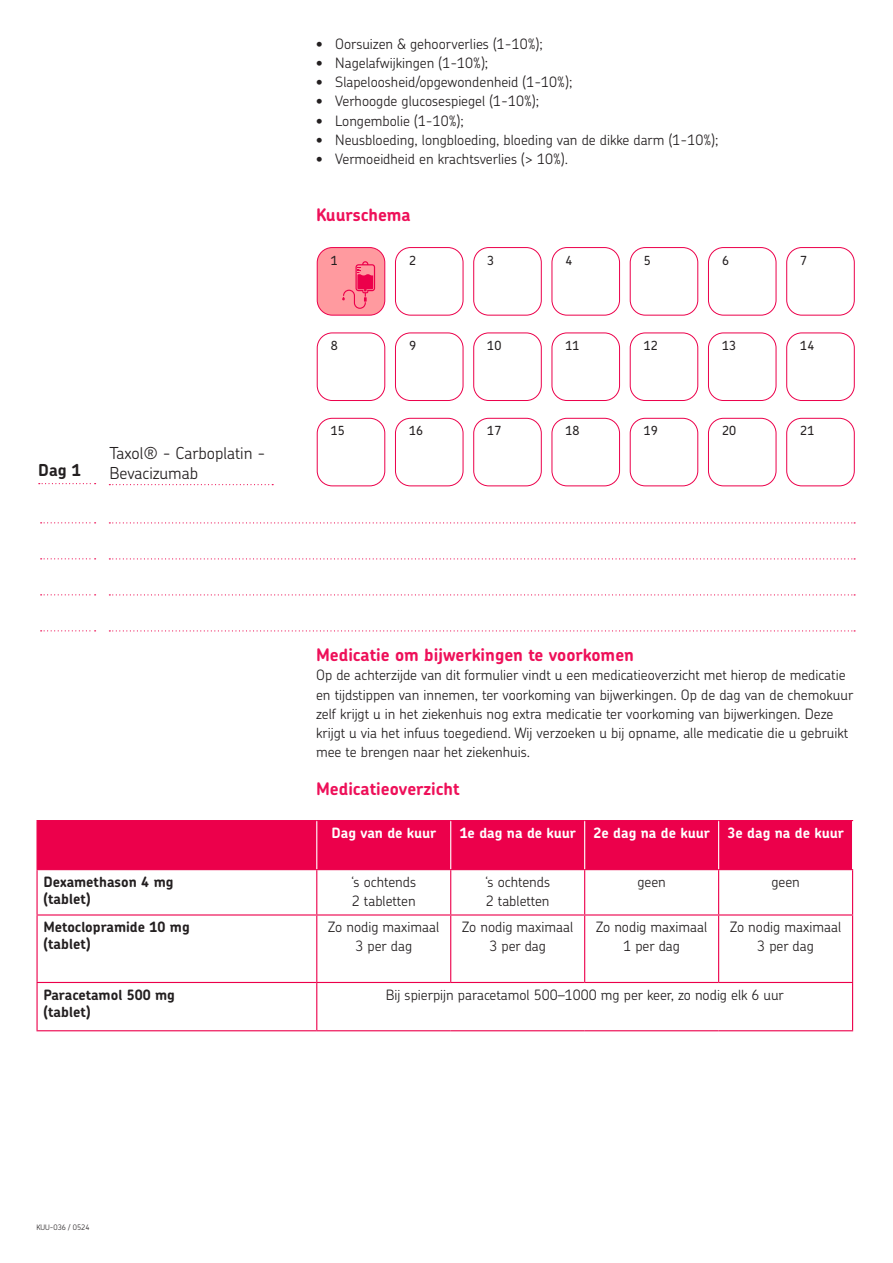
<style>
.page{position:relative;width:893px;height:1263px;background:#fff}
.page>*{position:absolute;margin:0;border:0;box-sizing:border-box;transform-origin:0 0}
.Kop{font:700 17.25px "Chevin Pro";color:#ee1059}
.t1{font:300 16.5px/19.8px "Chevin Pro";color:#231f20}
.t2{font:700 16.5px "Chevin Pro";color:#231f20}
.brood{font:300 14.25px/19.2px "Chevin Pro";color:#231f20}
.t3{font:700 14.25px "Chevin Pro";color:#231f20}
.t4{font:700 14.25px "Chevin Pro";color:#fff}
.t5{font:500 12.6px "Chevin Pro";color:#231f20}
.t6{font:300 7.5px "Chevin Pro";color:#231f20}
</style>
<div class="page">
<div style="left:38px;top:821px;width:814px;height:48px;background:#ec004b"></div>
<hr style="left:36px;top:820px;width:281px;height:1px;background:#ec004b">
<hr style="left:36px;top:821px;width:2px;height:48px;background:#ec004b">
<hr style="left:317px;top:820px;width:134px;height:1px;background:#ec004b">
<hr style="left:451px;top:820px;width:134px;height:1px;background:#ec004b">
<hr style="left:585px;top:820px;width:134px;height:1px;background:#ec004b">
<hr style="left:719px;top:820px;width:134px;height:1px;background:#ec004b">
<hr style="left:36px;top:869px;width:281px;height:1px;background:#ec004b">
<hr style="left:36px;top:870px;width:2px;height:44px;background:#ec004b">
<hr style="left:317px;top:869px;width:134px;height:1px;background:#ec004b">
<hr style="left:316px;top:870px;width:1px;height:44px;background:#ec004b">
<hr style="left:451px;top:869px;width:134px;height:1px;background:#ec004b">
<hr style="left:450px;top:870px;width:1px;height:44px;background:#ec004b">
<hr style="left:585px;top:869px;width:134px;height:1px;background:#ec004b">
<hr style="left:584px;top:870px;width:1px;height:44px;background:#ec004b">
<hr style="left:719px;top:869px;width:134px;height:1px;background:#ec004b">
<hr style="left:718px;top:870px;width:1px;height:44px;background:#ec004b">
<hr style="left:852px;top:870px;width:1px;height:44px;background:#ec004b">
<hr style="left:36px;top:914px;width:281px;height:1px;background:#ec004b">
<hr style="left:36px;top:915px;width:2px;height:67px;background:#ec004b">
<hr style="left:317px;top:914px;width:134px;height:1px;background:#ec004b">
<hr style="left:316px;top:915px;width:1px;height:67px;background:#ec004b">
<hr style="left:451px;top:914px;width:134px;height:1px;background:#ec004b">
<hr style="left:450px;top:915px;width:1px;height:67px;background:#ec004b">
<hr style="left:585px;top:914px;width:134px;height:1px;background:#ec004b">
<hr style="left:584px;top:915px;width:1px;height:67px;background:#ec004b">
<hr style="left:719px;top:914px;width:134px;height:1px;background:#ec004b">
<hr style="left:718px;top:915px;width:1px;height:67px;background:#ec004b">
<hr style="left:852px;top:915px;width:1px;height:67px;background:#ec004b">
<hr style="left:36px;top:982px;width:281px;height:1px;background:#ec004b">
<hr style="left:36px;top:983px;width:2px;height:47px;background:#ec004b">
<hr style="left:317px;top:982px;width:134px;height:1px;background:#ec004b">
<hr style="left:316px;top:983px;width:1px;height:47px;background:#ec004b">
<hr style="left:451px;top:982px;width:134px;height:1px;background:#ec004b">
<hr style="left:585px;top:982px;width:134px;height:1px;background:#ec004b">
<hr style="left:719px;top:982px;width:134px;height:1px;background:#ec004b">
<hr style="left:852px;top:983px;width:1px;height:47px;background:#ec004b">
<hr style="left:36px;top:1030px;width:281px;height:1px;background:#ec004b">
<hr style="left:317px;top:1030px;width:134px;height:1px;background:#ec004b">
<hr style="left:451px;top:1030px;width:134px;height:1px;background:#ec004b">
<hr style="left:585px;top:1030px;width:134px;height:1px;background:#ec004b">
<hr style="left:719px;top:1030px;width:134px;height:1px;background:#ec004b">
<hr style="left:316px;top:821px;width:1px;height:48px;background:#fff">
<hr style="left:450px;top:821px;width:1px;height:48px;background:#fff">
<hr style="left:584px;top:821px;width:1px;height:48px;background:#fff">
<hr style="left:718px;top:821px;width:1px;height:48px;background:#fff">
<div style="left:317px;top:248px;width:68px;height:67px;background:#ff9a9f;border-radius:15px"></div>
<div style="left:317px;top:247px;width:68px;height:69px;border:1px solid #ec004b;border-radius:15px"></div>
<div style="left:395px;top:247px;width:68px;height:69px;border:1px solid #ec004b;border-radius:15px"></div>
<div style="left:473px;top:247px;width:69px;height:69px;border:1px solid #ec004b;border-radius:15px"></div>
<div style="left:551px;top:247px;width:69px;height:69px;border:1px solid #ec004b;border-radius:15px"></div>
<div style="left:630px;top:247px;width:68px;height:69px;border:1px solid #ec004b;border-radius:15px"></div>
<div style="left:708px;top:247px;width:68px;height:69px;border:1px solid #ec004b;border-radius:15px"></div>
<div style="left:786px;top:247px;width:69px;height:69px;border:1px solid #ec004b;border-radius:15px"></div>
<div style="left:317px;top:332px;width:68px;height:69px;border:1px solid #ec004b;border-radius:15px"></div>
<div style="left:395px;top:332px;width:68px;height:69px;border:1px solid #ec004b;border-radius:15px"></div>
<div style="left:473px;top:332px;width:69px;height:69px;border:1px solid #ec004b;border-radius:15px"></div>
<div style="left:551px;top:332px;width:69px;height:69px;border:1px solid #ec004b;border-radius:15px"></div>
<div style="left:630px;top:332px;width:68px;height:69px;border:1px solid #ec004b;border-radius:15px"></div>
<div style="left:708px;top:332px;width:68px;height:69px;border:1px solid #ec004b;border-radius:15px"></div>
<div style="left:786px;top:332px;width:69px;height:69px;border:1px solid #ec004b;border-radius:15px"></div>
<div style="left:317px;top:418px;width:68px;height:68px;border:1px solid #ec004b;border-radius:15px"></div>
<div style="left:395px;top:418px;width:68px;height:68px;border:1px solid #ec004b;border-radius:15px"></div>
<div style="left:473px;top:418px;width:69px;height:68px;border:1px solid #ec004b;border-radius:15px"></div>
<div style="left:551px;top:418px;width:69px;height:68px;border:1px solid #ec004b;border-radius:15px"></div>
<div style="left:630px;top:418px;width:68px;height:68px;border:1px solid #ec004b;border-radius:15px"></div>
<div style="left:708px;top:418px;width:68px;height:68px;border:1px solid #ec004b;border-radius:15px"></div>
<div style="left:786px;top:418px;width:69px;height:68px;border:1px solid #ec004b;border-radius:15px"></div>
<svg style="left:342px;top:261px;width:33px;height:48px"></svg>
<svg style="left:39px;top:483px;width:57px;height:1px"></svg>
<svg style="left:109px;top:484px;width:164px;height:1px"></svg>
<svg style="left:109px;top:522px;width:746px;height:1px"></svg>
<svg style="left:109px;top:558px;width:746px;height:1px"></svg>
<svg style="left:109px;top:594px;width:746px;height:1px"></svg>
<svg style="left:109px;top:630px;width:746px;height:1px"></svg>
<svg style="left:41px;top:522px;width:55px;height:1px"></svg>
<svg style="left:41px;top:558px;width:55px;height:1px"></svg>
<svg style="left:41px;top:594px;width:55px;height:1px"></svg>
<svg style="left:41px;top:630px;width:55px;height:1px"></svg>
<p class="t2" style="left:38px;top:459px;width:44px">Dag 1</p>
<p class="t1" style="left:109px;top:443px;width:157px">Taxol® - Carboplatin -<br>Bevacizumab</p>
<p class="brood" style="left:316px;top:34px;width:228px">• Oorsuizen &amp; gehoorverlies (1-10%);</p>
<p class="brood" style="left:316px;top:53px;width:174px">• Nagelafwijkingen (1-10%);</p>
<p class="brood" style="left:316px;top:72px;width:258px">• Slapeloosheid/opgewondenheid (1-10%);</p>
<p class="brood" style="left:316px;top:91px;width:225px">• Verhoogde glucosespiegel (1-10%);</p>
<p class="brood" style="left:316px;top:110px;width:149px">• Longembolie (1-10%);</p>
<p class="brood" style="left:316px;top:129px;width:404px">• Neusbloeding, longbloeding, bloeding van de dikke darm (1-10%);</p>
<p class="brood" style="left:316px;top:149px;width:253px">• Vermoeidheid en krachtsverlies (&gt; 10%).</p>
<p class="Kop" style="left:316px;top:204px;width:96px">Kuurschema</p>
<p class="t5" style="left:331px;top:252px;width:9px">1</p>
<p class="t5" style="left:409px;top:252px;width:9px">2</p>
<p class="t5" style="left:487px;top:252px;width:9px">3</p>
<p class="t5" style="left:566px;top:252px;width:9px">4</p>
<p class="t5" style="left:644px;top:252px;width:9px">5</p>
<p class="t5" style="left:722px;top:252px;width:9px">6</p>
<p class="t5" style="left:800px;top:252px;width:9px">7</p>
<p class="t5" style="left:331px;top:337px;width:9px">8</p>
<p class="t5" style="left:409px;top:337px;width:9px">9</p>
<p class="t5" style="left:487px;top:337px;width:16px">10</p>
<p class="t5" style="left:566px;top:337px;width:16px">11</p>
<p class="t5" style="left:644px;top:337px;width:16px">12</p>
<p class="t5" style="left:722px;top:337px;width:16px">13</p>
<p class="t5" style="left:800px;top:337px;width:16px">14</p>
<p class="t5" style="left:331px;top:422px;width:16px">15</p>
<p class="t5" style="left:409px;top:422px;width:16px">16</p>
<p class="t5" style="left:487px;top:422px;width:16px">17</p>
<p class="t5" style="left:566px;top:422px;width:16px">18</p>
<p class="t5" style="left:644px;top:422px;width:16px">19</p>
<p class="t5" style="left:722px;top:422px;width:16px">20</p>
<p class="t5" style="left:800px;top:422px;width:16px">21</p>
<p class="Kop" style="left:316px;top:644px;width:319px">Medicatie om bijwerkingen te voorkomen</p>
<p class="brood" style="left:316px;top:665px;width:539px">Op de achterzijde van dit formulier vindt u een medicatieoverzicht met hierop de medicatie en tijdstippen van innemen, ter voorkoming van bijwerkingen. Op de dag van de chemokuur zelf krijgt u in het ziekenhuis nog extra medicatie ter voorkoming van bijwerkingen. Deze krijgt u via het infuus toegediend. Wij verzoeken u bij opname, alle medicatie die u gebruikt mee te brengen naar het ziekenhuis.</p>
<p class="Kop" style="left:316px;top:778px;width:145px">Medicatieoverzicht</p>
<p class="t4" style="left:331px;top:823px;width:106px">Dag van de kuur</p>
<p class="t4" style="left:460px;top:823px;width:118px">1e dag na de kuur</p>
<p class="t4" style="left:594px;top:823px;width:118px">2e dag na de kuur</p>
<p class="t4" style="left:727px;top:823px;width:118px">3e dag na de kuur</p>
<p class="t3" style="left:43px;top:872px;width:132px">Dexamethason 4 mg</p>
<p class="t3" style="left:43px;top:889px;width:49px">(tablet)</p>
<p class="brood" style="left:351px;top:871px;width:66px">‘s ochtends</p>
<p class="brood" style="left:352px;top:891px;width:65px">2 tabletten</p>
<p class="brood" style="left:485px;top:871px;width:66px">‘s ochtends</p>
<p class="brood" style="left:486px;top:891px;width:65px">2 tabletten</p>
<p class="brood" style="left:637px;top:871px;width:30px">geen</p>
<p class="brood" style="left:771px;top:871px;width:30px">geen</p>
<p class="t3" style="left:43px;top:917px;width:148px">Metoclopramide 10 mg</p>
<p class="t3" style="left:43px;top:935px;width:49px">(tablet)</p>
<p class="brood" style="left:328px;top:917px;width:113px">Zo nodig maximaal</p>
<p class="brood" style="left:355px;top:936px;width:58px">3 per dag</p>
<p class="brood" style="left:462px;top:917px;width:113px">Zo nodig maximaal</p>
<p class="brood" style="left:489px;top:936px;width:58px">3 per dag</p>
<p class="brood" style="left:596px;top:917px;width:113px">Zo nodig maximaal</p>
<p class="brood" style="left:623px;top:936px;width:58px">1 per dag</p>
<p class="brood" style="left:730px;top:917px;width:113px">Zo nodig maximaal</p>
<p class="brood" style="left:757px;top:936px;width:58px">3 per dag</p>
<p class="t3" style="left:43px;top:985px;width:133px">Paracetamol 500 mg</p>
<p class="t3" style="left:43px;top:1002px;width:49px">(tablet)</p>
<p class="brood" style="left:386px;top:984px;width:400px">Bij spierpijn paracetamol 500–1000 mg per keer, zo nodig elk 6 uur</p>
<p class="t6" style="left:36px;top:1222px;width:55px">KUU-036 / 0524</p>
</div>
